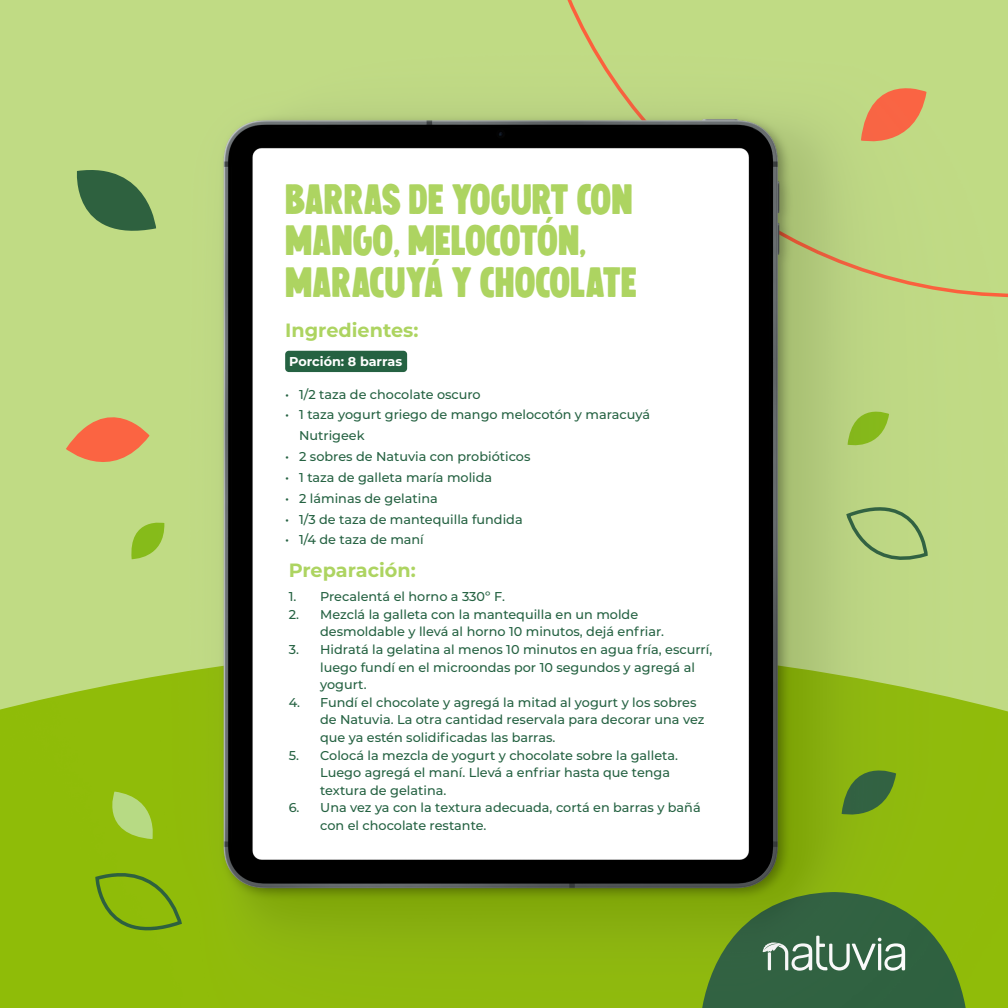
<style>
.page{position:relative;width:1008px;height:1008px;background:#fff}
.page>*{position:absolute;margin:0;border:0;box-sizing:border-box;transform-origin:0 0}
.t1{font:39.73px/41.3px "Chillow";letter-spacing:-.005em;color:#add461}
.t2{font:700 19.25px "Montserrat";color:#add461}
.t3{font:500 12.78px/17.7px "Montserrat";color:#256242}
.t4{font:700 12.78px "Montserrat";color:#fff}
</style>
<div class="page">
<img style="left:0;top:0;width:1008px;height:1008px">
<div style="left:285px;top:351px;width:122px;height:21px;background:#256242;border-radius:4px"></div>
<h1 class="t1" style="left:285px;top:181px;width:353px">BARRAS DE YOGURT CON<br>MANGO, MELOCOTÓN,<br>MARACUYÁ Y CHOCOLATE</h1>
<h2 class="t2" style="left:285px;top:316px;width:135px">Ingredientes:</h2>
<p class="t4" style="left:289px;top:352px;width:114px">Porción: 8 barras</p>
<p class="t3" style="left:285px;top:385px;width:197px">• 1/2 taza de chocolate oscuro</p>
<p class="t3" style="left:299px;top:404px;width:353px;line-height:20.8px;text-indent:-14px">• 1 taza yogurt griego de mango melocotón y maracuyá<br>Nutrigeek</p>
<p class="t3" style="left:285px;top:447px;width:247px">• 2 sobres de Natuvia con probióticos</p>
<p class="t3" style="left:285px;top:468px;width:209px">• 1 taza de galleta maría molida</p>
<p class="t3" style="left:285px;top:489px;width:154px">• 2 láminas de gelatina</p>
<p class="t3" style="left:285px;top:510px;width:239px">• 1/3 de taza de mantequilla fundida</p>
<p class="t3" style="left:285px;top:530px;width:140px">• 1/4 de taza de maní</p>
<h2 class="t2" style="left:289px;top:556px;width:129px">Preparación:</h2>
<p class="t3" style="left:289px;top:587px;width:218px">1. Precalentá el horno a 330º F.</p>
<p class="t3" style="left:320px;top:605px;width:345px;text-indent:-31px">2. Mezclá la galleta con la mantequilla en un molde desmoldable y llevá al horno 10 minutos, dejá enfriar.</p>
<p class="t3" style="left:320px;top:640px;width:394px;text-indent:-31px">3. Hidratá la gelatina al menos 10 minutos en agua fría, escurrí, luego fundí en el microondas por 10 segundos y agregá al yogurt.</p>
<p class="t3" style="left:320px;top:693px;width:386px;text-indent:-31px">4. Fundí el chocolate y agregá la mitad al yogurt y los sobres de Natuvia. La otra cantidad reservala para decorar una vez que ya estén solidificadas las barras.</p>
<p class="t3" style="left:320px;top:746px;width:359px;text-indent:-31px">5. Colocá la mezcla de yogurt y chocolate sobre la galleta.<br>Luego agregá el maní. Llevá a enfriar hasta que tenga textura de gelatina.</p>
<p class="t3" style="left:320px;top:799px;width:382px;text-indent:-31px">6. Una vez ya con la textura adecuada, cortá en barras y bañá con el chocolate restante.</p>
</div>
